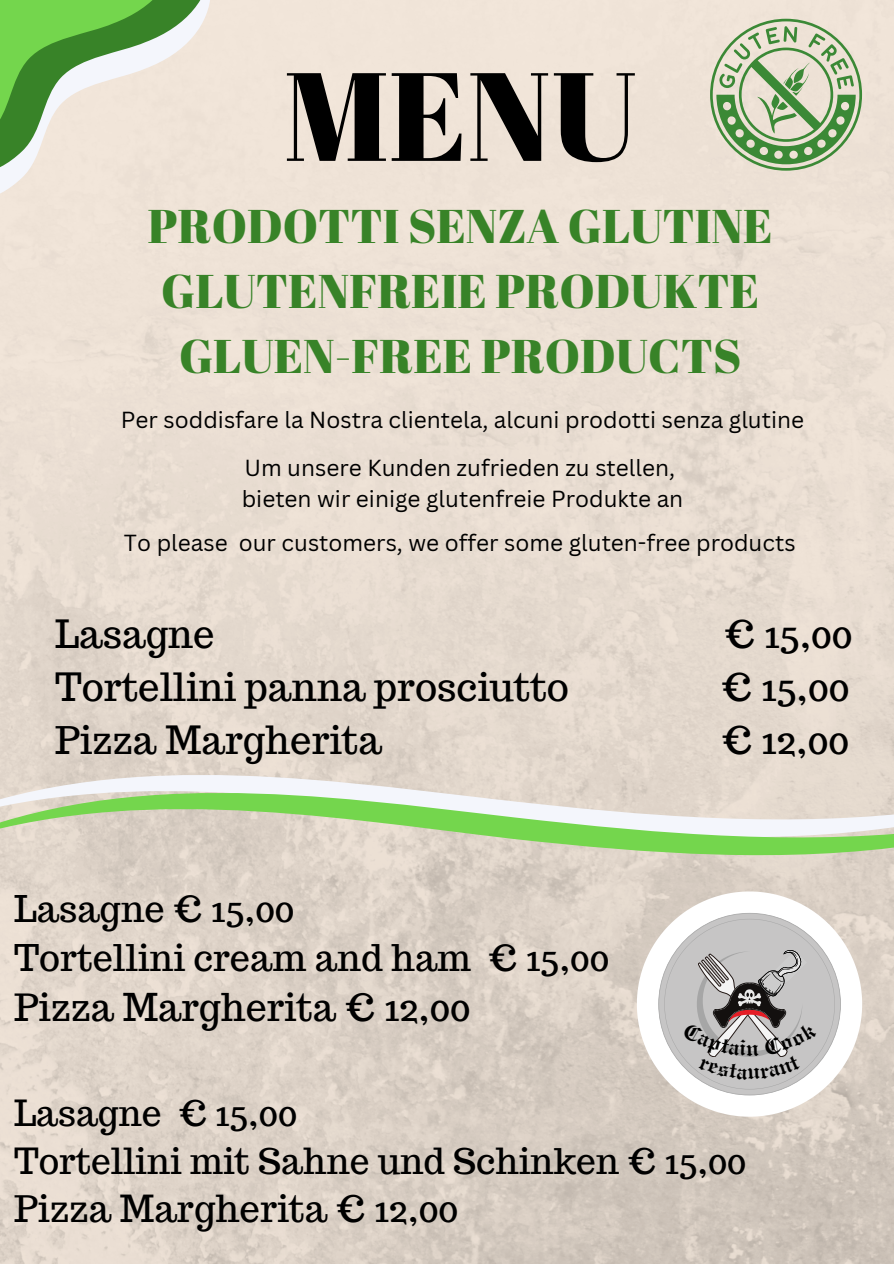
<style>
.page{position:relative;width:894px;height:1264px;background:#fff}
.page>*{position:absolute;margin:0;border:0;box-sizing:border-box;transform-origin:0 0}
.t1{font:125.25px "Abril Fatface";color:#000}
.t2{font:47.25px/65.2px "Abril Fatface";color:#388328;text-align:center}
.t3{font:38.1px "Trocchi";color:#000}
.t4{font:37.5px "Trocchi";color:#000}
.t5{font:36.45px "Trocchi";color:#000}
.t6{font:36px/49.5px "Trocchi";color:#000}
.t7{font:35.25px/48.3px "Trocchi";color:#000}
.t8{font:22.65px/47.7px "Canva Sans";color:#000;text-align:center}
</style>
<div class="page">
<img style="left:0;top:0;width:893px;height:1263px">
<svg style="left:0;top:746px;width:893px;height:18px;background:#e1d6ca"></svg>
<svg style="left:0;top:0;width:210px;height:201px;background:#b8d1a4"></svg>
<svg style="left:0;top:764px;width:893px;height:100px;fill:#e0d6ca"></svg>
<svg style="left:709px;top:19px;width:152px;height:152px;background:#b6c6a4"></svg>
<svg style="left:636px;top:891px;width:225px;height:225px"></svg>
<svg style="left:658px;top:912px;width:182px;height:183px"></svg>
<h1 class="t1" style="left:284px;top:28px;width:354px">MENU</h1>
<h2 class="t2" style="left:148px;top:192px;width:626px">PRODOTTI SENZA GLUTINE<br>GLUTENFREIE PRODUKTE<br>GLUEN-FREE PRODUCTS</h2>
<h3 class="t8" style="left:121px;top:395px;width:684px">Per soddisfare la Nostra clientela, alcuni prodotti senza glutine<br>Um unsere Kunden zufrieden zu stellen,</h3>
<p class="t8" style="left:124px;top:477px;width:673px;line-height:43.3px">bieten wir einige glutenfreie Produkte an<br>To please our customers, we offer some gluten-free products</p>
<h3 class="t3" style="left:55px;top:609px;width:161px">Lasagne</h3>
<h3 class="t3" style="left:724px;top:609px;width:130px">€ 15,00</h3>
<h3 class="t3" style="left:55px;top:662px;width:515px">Tortellini panna prosciutto</h3>
<h3 class="t3" style="left:721px;top:662px;width:130px">€ 15,00</h3>
<h3 class="t3" style="left:55px;top:715px;width:328px">Pizza Margherita</h3>
<h3 class="t3" style="left:721px;top:715px;width:129px">€ 12,00</h3>
<h3 class="t6" style="left:14px;top:883px;width:596px">Lasagne € 15,00<br>Tortellini cream and ham € 15,00</h3>
<h3 class="t4" style="left:14px;top:982px;width:458px">Pizza Margherita € 12,00</h3>
<h3 class="t7" style="left:14px;top:1088px;width:733px">Lasagne € 15,00<br>Tortellini mit Sahne und Schinken € 15,00</h3>
<h3 class="t5" style="left:14px;top:1185px;width:446px">Pizza Margherita € 12,00</h3>
</div>
